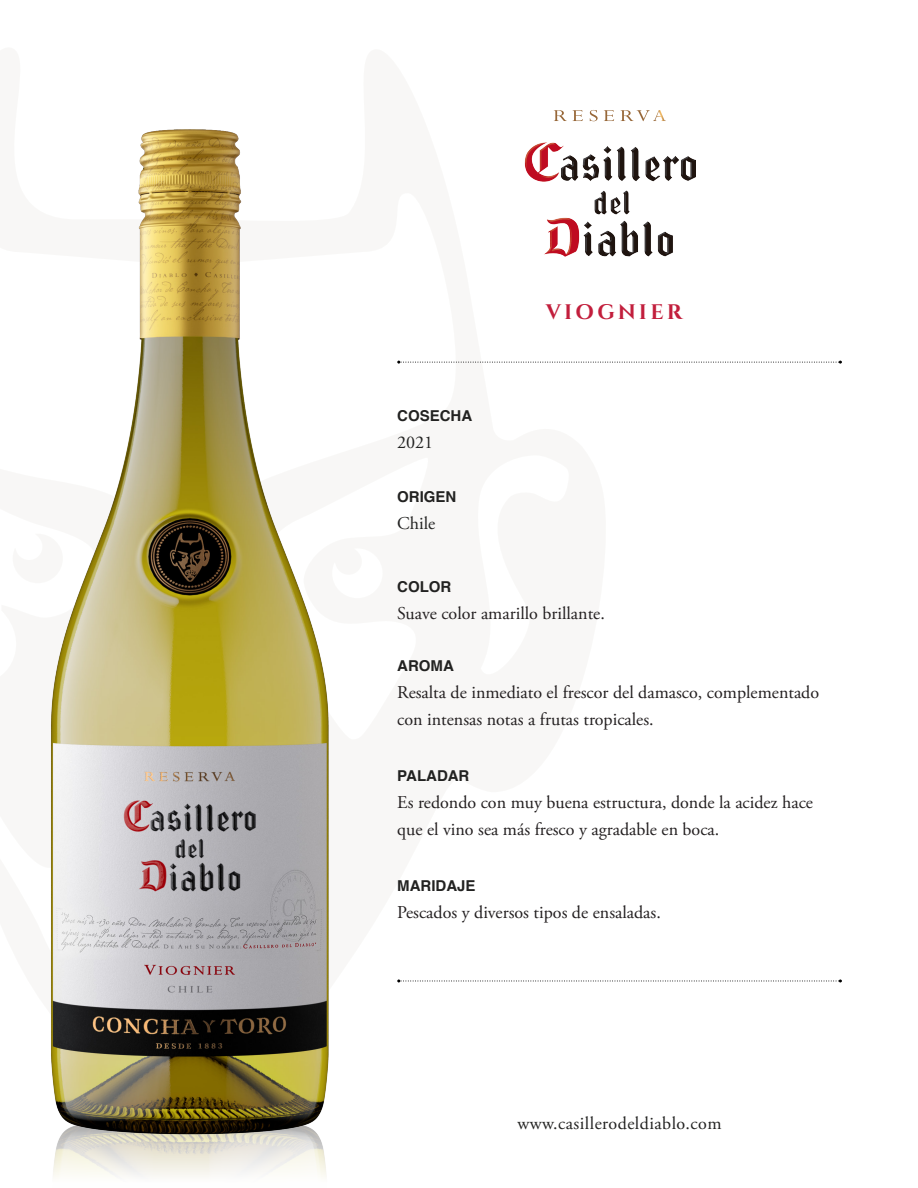
<style>
.page{position:relative;width:918px;height:1188px;background:#fff}
.page>*{position:absolute;margin:0;border:0;box-sizing:border-box;transform-origin:0 0}
.t1{font:700 21px "Cinzel";letter-spacing:.155em;color:#c21e3c}
.t2{font:18px/27px "Adobe Garamond Pro";color:#231f20}
.t3{font:18px "Adobe Garamond Pro";letter-spacing:.025em;color:#222221}
.t4{font:700 15px "Helvetica";color:#222221}
</style>
<div class="page">
<svg style="left:554px;top:110px;width:112px;height:11px"></svg>
<img style="left:524px;top:143px;width:172px;height:114px">
<svg style="left:397px;top:361px;width:445px;height:3px"></svg>
<svg style="left:397px;top:979px;width:445px;height:3px"></svg>
<img style="left:50px;top:129px;width:279px;height:1041px">
<p class="t4" style="left:397px;top:406px;width:76px">COSECHA</p>
<p class="t3" style="left:397px;top:431px;width:37px">2021</p>
<p class="t4" style="left:397px;top:487px;width:61px">ORIGEN</p>
<p class="t3" style="left:397px;top:512px;width:39px">Chile</p>
<p class="t1" style="left:546px;top:299px;width:138px">VIOGNIER</p>
<p class="t4" style="left:397px;top:577px;width:56px">COLOR</p>
<p class="t2" style="left:397px;top:600px;width:209px">Suave color amarillo brillante.</p>
<p class="t4" style="left:397px;top:657px;width:58px">AROMA</p>
<p class="t2" style="left:397px;top:680px;width:423px">Resalta de inmediato el frescor del damasco, complementado con intensas notas a frutas tropicales.</p>
<p class="t4" style="left:397px;top:766px;width:74px">PALADAR</p>
<p class="t2" style="left:397px;top:789px;width:417px">Es redondo con muy buena estructura, donde la acidez hace que el vino sea más fresco y agradable en boca.</p>
<p class="t4" style="left:397px;top:876px;width:80px">MARIDAJE</p>
<p class="t2" style="left:397px;top:899px;width:265px">Pescados y diversos tipos de ensaladas.</p>
<p class="t3" style="left:518px;top:1113px;width:205px">www.casillerodeldiablo.com</p>
</div>
